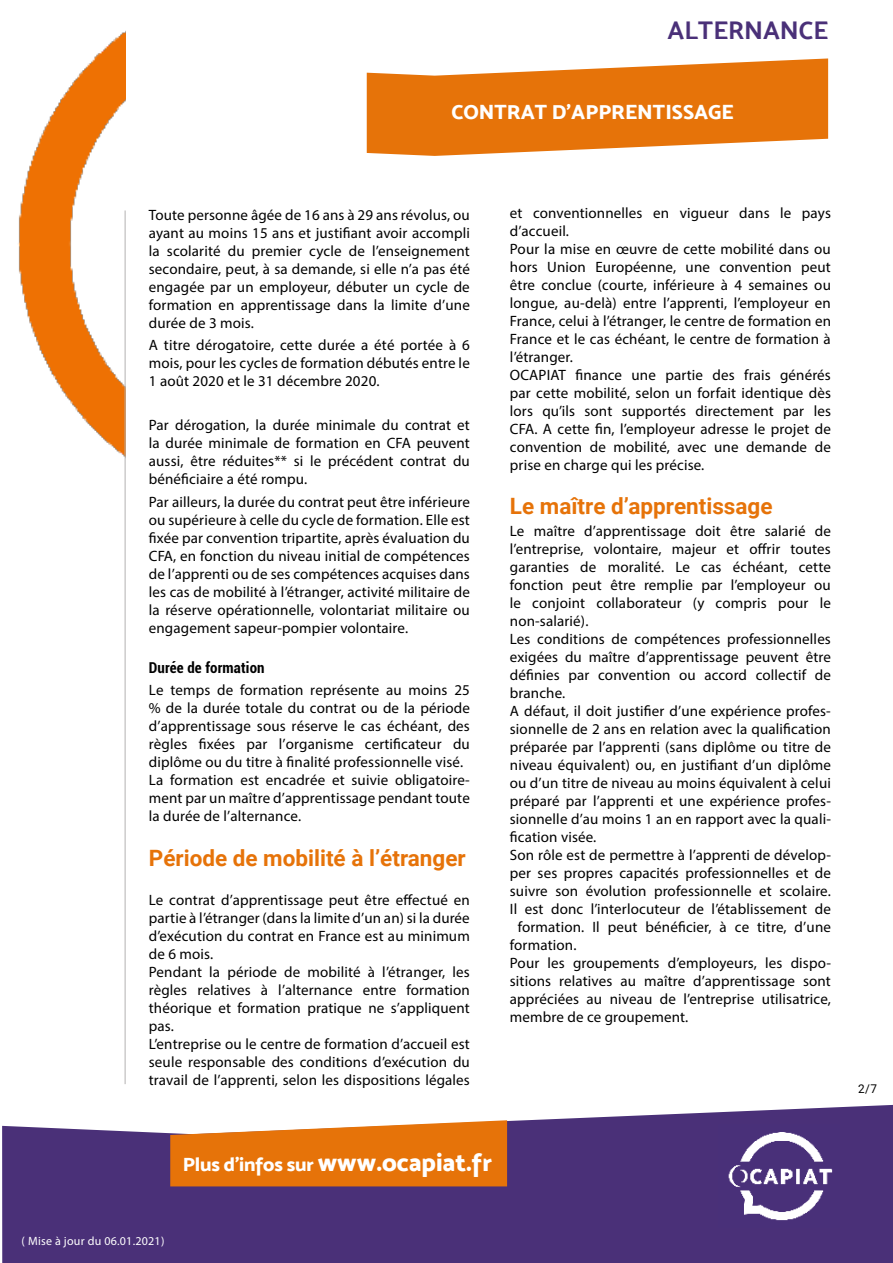
<style>
.page{position:relative;width:893px;height:1263px;background:#fff}
.page>*{position:absolute;margin:0;border:0;box-sizing:border-box;transform-origin:0 0}
.t1{font:25.5px "Mosk Bold 700";color:#4a3078}
.t2{font:700 22.5px "Roboto";color:#e67309}
.t3{font:20.55px "Mosk Extra Bold 800";color:#fff}
.t4{font:19.5px "Mosk Extra Bold 800";letter-spacing:-.01em;color:#fff}
.t5{font:15px/18px "Myriad Pro";letter-spacing:.01em;color:#000;text-align:justify}
.t6{font:700 condensed 15px "Roboto";letter-spacing:.01em;color:#000}
.t7{font:12px "Myriad Pro";letter-spacing:.02em;color:#fff}
.t8{font:12px "Roboto";color:#000}
.s1{font-size:25.5px}
</style>
<div class="page">
<svg style="left:2px;top:1105px;width:891px;height:158px;fill:#4a3078"></svg>
<img style="left:719px;top:1125px;width:120px;height:102px">
<svg style="left:170px;top:1120px;width:337px;height:66px"></svg>
<img style="left:18px;top:32px;width:107px;height:480px">
<svg style="left:367px;top:58px;width:461px;height:98px;fill:#e67309"></svg>
<hr style="left:125px;top:210px;width:1px;height:874px;background:#b3b2b2">
<h1 class="t1" style="left:668px;top:15px;width:162px">ALTERNANCE</h1>
<h3 class="t3" style="left:451px;top:99px;width:284px">CONTRAT D’APPRENTISSAGE</h3>
<p class="t5" style="left:149px;top:205px;width:323px">Toute personne âgée de 16 ans à 29 ans révolus, ou ayant au moins 15 ans et justifiant avoir accompli la scolarité du premier cycle de l’enseignement secondaire, peut, à sa demande, si elle n’a pas été engagée par un employeur, débuter un cycle de formation en apprentissage dans la limite d’une durée de 3 mois.</p>
<p class="t5" style="left:149px;top:336px;width:323px">A titre dérogatoire, cette durée a été portée à 6 mois, pour les cycles de formation débutés entre le 1 août 2020 et le 31 décembre 2020.</p>
<p class="t5" style="left:149px;top:416px;width:323px">Par dérogation, la durée minimale du contrat et la durée minimale de formation en CFA peuvent aussi, être réduites** si le précédent contrat du bénéficiaire a été rompu.</p>
<p class="t5" style="left:149px;top:492px;width:323px">Par ailleurs, la durée du contrat peut être inférieure ou supérieure à celle du cycle de formation. Elle est fixée par convention tripartite, après évaluation du CFA, en fonction du niveau initial de compétences de l’apprenti ou de ses compétences acquises dans les cas de mobilité à l’étranger, activité militaire de la réserve opérationnelle, volontariat militaire ou engagement sapeur-pompier volontaire.</p>
<p class="t6" style="left:149px;top:657px;width:117px">Durée de formation</p>
<p class="t5" style="left:149px;top:681px;width:323px;text-align:left">Le temps de formation représente au moins 25 % de la durée totale du contrat ou de la période d’apprentissage sous réserve le cas échéant, des règles fixées par l’organisme certificateur du diplôme ou du titre à finalité professionnelle visé.<br>La formation est encadrée et suivie obligatoire&shy;ment par un maître d’apprentissage pendant toute la durée de l’alternance.</p>
<h2 class="t2" style="left:149px;top:842px;width:318px">Période de mobilité à l’étranger</h2>
<p class="t5" style="left:149px;top:890px;width:323px;text-align:left">Le contrat d’apprentissage peut être effectué en partie à l’étranger (dans la limite d’un an) si la durée d’exécution du contrat en France est au minimum de 6 mois.<br>Pendant la période de mobilité à l’étranger, les règles relatives à l’alternance entre formation théorique et formation pratique ne s’appliquent pas.<br>L’entreprise ou le centre de formation d’accueil est seule responsable des conditions d’exécution du travail de l’apprenti, selon les dispositions légales</p>
<p class="t5" style="left:510px;top:204px;width:323px;text-align:left">et conventionnelles en vigueur dans le pays d’accueil.<br>Pour la mise en œuvre de cette mobilité dans ou hors Union Européenne, une convention peut être conclue (courte, inférieure à 4 semaines ou longue, au-delà) entre l’apprenti, l’employeur en France, celui à l’étranger, le centre de formation en France et le cas échéant, le centre de formation à l’étranger.<br>OCAPIAT finance une partie des frais générés par cette mobilité, selon un forfait identique dès lors qu’ils sont supportés directement par les CFA. A cette fin, l’employeur adresse le projet de convention de mobilité, avec une demande de prise en charge qui les précise.</p>
<h2 class="t2" style="left:510px;top:490px;width:264px">Le maître d’apprentissage</h2>
<p class="t5" style="left:510px;top:522px;width:323px">Le maître d’apprentissage doit être salarié de</p>
<p class="t5" style="left:510px;top:540px;width:323px">l’entreprise, volontaire, majeur et offrir toutes</p>
<p class="t5" style="left:510px;top:558px;width:323px">garanties de moralité. Le cas échéant, cette</p>
<p class="t5" style="left:510px;top:576px;width:323px">fonction peut être remplie par l’employeur ou</p>
<p class="t5" style="left:510px;top:594px;width:323px">le conjoint collaborateur (y compris pour le</p>
<p class="t5" style="left:510px;top:612px;width:80px">non-salarié).</p>
<p class="t5" style="left:510px;top:630px;width:323px">Les conditions de compétences professionnelles</p>
<p class="t5" style="left:510px;top:648px;width:323px">exigées du maître d’apprentissage peuvent être</p>
<p class="t5" style="left:510px;top:666px;width:323px">définies par convention ou accord collectif de</p>
<p class="t5" style="left:510px;top:684px;width:57px">branche.</p>
<p class="t5" style="left:510px;top:702px;width:323px">A défaut, il doit justifier d’une expérience profes-</p>
<p class="t5" style="left:510px;top:720px;width:322px">sionnelle de 2 ans en relation avec la qualification</p>
<p class="t5" style="left:510px;top:738px;width:323px">préparée par l’apprenti (sans diplôme ou titre de</p>
<p class="t5" style="left:510px;top:756px;width:323px">niveau équivalent) ou, en justifiant d’un diplôme</p>
<p class="t5" style="left:510px;top:774px;width:323px">ou d’un titre de niveau au moins équivalent à celui</p>
<p class="t5" style="left:510px;top:792px;width:323px">préparé par l’apprenti et une expérience profes-</p>
<p class="t5" style="left:510px;top:810px;width:323px">sionnelle d’au moins 1 an en rapport avec la quali-</p>
<p class="t5" style="left:510px;top:828px;width:88px">fication visée.</p>
<p class="t5" style="left:510px;top:846px;width:323px">Son rôle est de permettre à l’apprenti de dévelop-</p>
<p class="t5" style="left:510px;top:864px;width:323px">per ses propres capacités professionnelles et de</p>
<p class="t5" style="left:510px;top:882px;width:323px">suivre son évolution professionnelle et scolaire.</p>
<p class="t5" style="left:510px;top:900px;width:323px">Il est donc l’interlocuteur de l’établissement de</p>
<p class="t5" style="left:518px;top:918px;width:315px">formation. Il peut bénéficier, à ce titre, d’une</p>
<p class="t5" style="left:510px;top:936px;width:68px">formation.</p>
<p class="t5" style="left:510px;top:954px;width:323px">Pour les groupements d’employeurs, les dispo-</p>
<p class="t5" style="left:510px;top:972px;width:323px">sitions relatives au maître d’apprentissage sont</p>
<p class="t5" style="left:510px;top:990px;width:323px">appréciées au niveau de l’entreprise utilisatrice,</p>
<p class="t5" style="left:510px;top:1008px;width:180px">membre de ce groupement.</p>
<h3 class="t4" style="left:183px;top:1153px;width:311px">Plus d’infos sur <span class="s1">www.ocapiat.fr</span></h3>
<p class="t7" style="left:22px;top:1234px;width:144px">( Mise à jour du 06.01.2021)</p>
<p class="t8" style="left:858px;top:1080px;width:20px">2/7</p>
</div>
